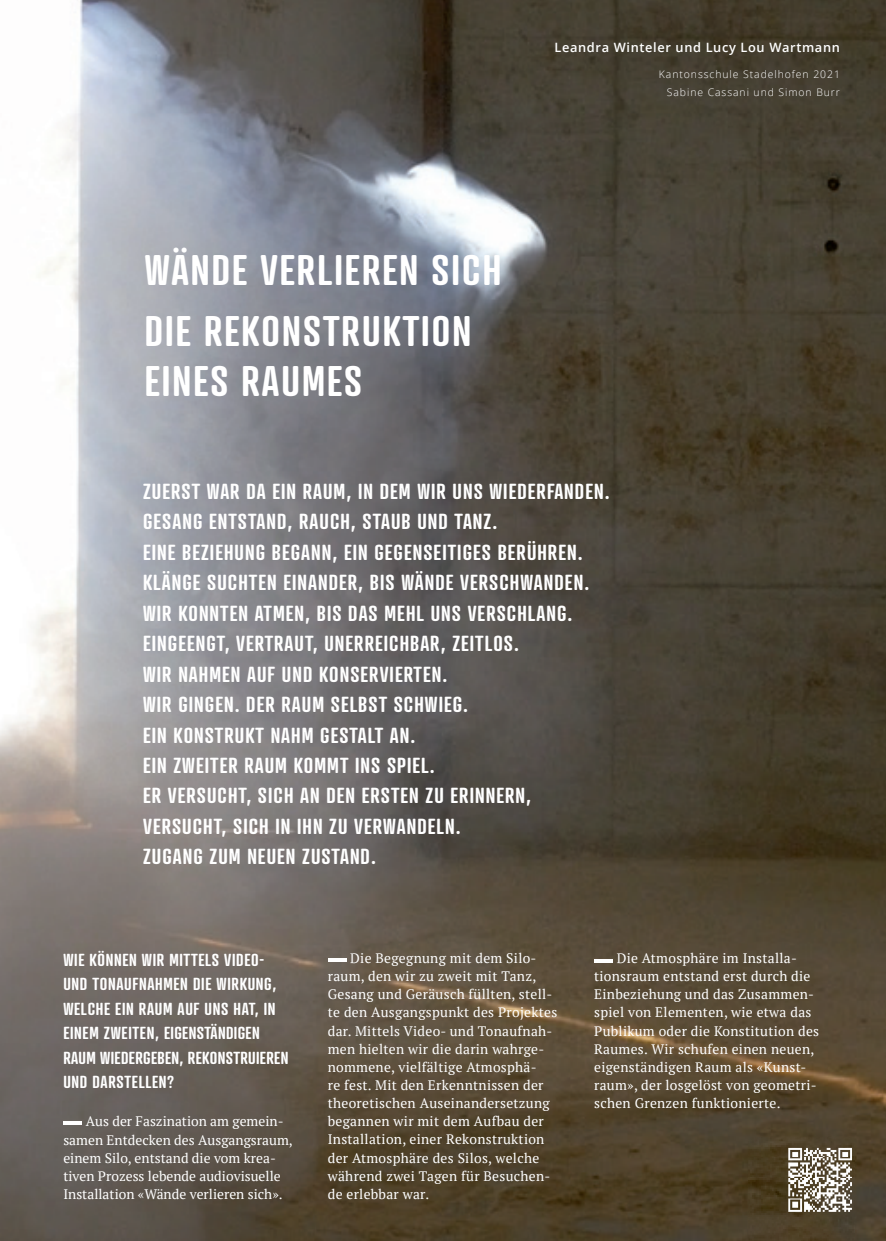
<style>
.page{position:relative;width:886px;height:1241px;background:#fff}
.page>*{position:absolute;margin:0;border:0;box-sizing:border-box;transform-origin:0 0}
.t1{font:600 41.38px/60.8px "Atrament";letter-spacing:.05em;color:#fff}
.t2{font:600 21.06px/30.4px "Atrament";letter-spacing:.05em;color:#fff}
.t3{font:600 16.88px/24.4px "Atrament";letter-spacing:.04em;color:#fff}
.t4{font:13.75px/18.1px "PT Serif";letter-spacing:.02em;color:#fff}
.t5{font:13.75px/18.1px "PT Serif";color:#fff}
.t6{font:600 12.81px "Open Sans";letter-spacing:.05em;color:#fff}
.t7{font:300 10.44px/18.1px "Open Sans";letter-spacing:.09em;color:#fff;text-align:right}
</style>
<div class="page">
<img style="left:0;top:0;width:886px;height:1240px">
<hr style="left:63px;top:1121px;width:19px;height:3px;background:#fff">
<hr style="left:328px;top:958px;width:18px;height:4px;background:#fff">
<svg style="left:594px;top:958px;width:19px;height:4px"></svg>
<img style="left:748px;top:1137px;width:107px;height:103px">
<p class="t6" style="left:554px;top:39px;width:287px">Leandra Winteler und Lucy Lou Wartmann</p>
<p class="t7" style="left:659px;top:65px;width:182px">Kantonsschule Stadelhofen 2021<br>Sabine Cassani und Simon Burr</p>
<h1 class="t1" style="left:145px;top:239px;width:358px">WÄNDE VERLIEREN SICH<br>DIE REKONSTRUKTION</h1>
<h1 class="t1" style="left:145px;top:349px;width:219px">EINES RAUMES</h1>
<p class="t2" style="left:143px;top:475px;width:468px">ZUERST WAR DA EIN RAUM, IN DEM WIR UNS WIEDERFANDEN.<br>GESANG ENTSTAND, RAUCH, STAUB UND TANZ.<br>EINE BEZIEHUNG BEGANN, EIN GEGENSEITIGES BERÜHREN.<br>KLÄNGE SUCHTEN EINANDER, BIS WÄNDE VERSCHWANDEN.<br>WIR KONNTEN ATMEN, BIS DAS MEHL UNS VERSCHLANG.<br>EINGEENGT, VERTRAUT, UNERREICHBAR, ZEITLOS.<br>WIR NAHMEN AUF UND KONSERVIERTEN.<br>WIR GINGEN. DER RAUM SELBST SCHWIEG.<br>EIN KONSTRUKT NAHM GESTALT AN.<br>EIN ZWEITER RAUM KOMMT INS SPIEL.<br>ER VERSUCHT, SICH AN DEN ERSTEN ZU ERINNERN, VERSUCHT, SICH IN IHN ZU VERWANDELN.<br>ZUGANG ZUM NEUEN ZUSTAND.</p>
<p class="t3" style="left:63px;top:947px;width:227px">WIE KÖNNEN WIR MITTELS VIDEO-<br>UND TONAUFNAHMEN DIE WIRKUNG,<br>WELCHE EIN RAUM AUF UNS HAT, IN<br>EINEM ZWEITEN, EIGENSTÄNDIGEN<br>RAUM WIEDERGEBEN, REKONSTRUIEREN<br>UND DARSTELLEN?</p>
<p class="t5" style="left:63px;top:1112px;width:231px;text-indent:23px">Aus der Faszination am gemein&shy;samen Entdecken des Ausgangsraum, einem Silo, entstand die vom krea&shy;tiven Prozess lebende audiovisuelle Installation «Wände verlieren sich».</p>
<p class="t4" style="left:328px;top:948px;width:231px;text-indent:23px">Die Begegnung mit dem Silo&shy;raum, den wir zu zweit mit Tanz,<br>Gesang und Geräusch füllten, stell&shy;te den Ausgangspunkt des Projektes dar. Mittels Video- und Tonaufnah&shy;men hielten wir die darin wahrge&shy;nommene, vielfältige Atmosphä-<br>re fest. Mit den Erkenntnissen der theoretischen Auseinandersetzung begannen wir mit dem Aufbau der<br>Installation, einer Rekonstruktion der Atmosphäre des Silos, welche während zwei Tagen für Besuchen&shy;de erlebbar war.</p>
<p class="t4" style="left:594px;top:948px;width:226px;text-indent:22px">Die Atmosphäre im Installa&shy;tionsraum entstand erst durch die<br>Einbeziehung und das Zusammen&shy;spiel von Elementen, wie etwa das<br>Publikum oder die Konstitution des<br>Raumes. Wir schufen einen neuen, eigenständigen Raum als «Kunst&shy;raum», der losgelöst von geometri&shy;schen Grenzen funktionierte.</p>
</div>
